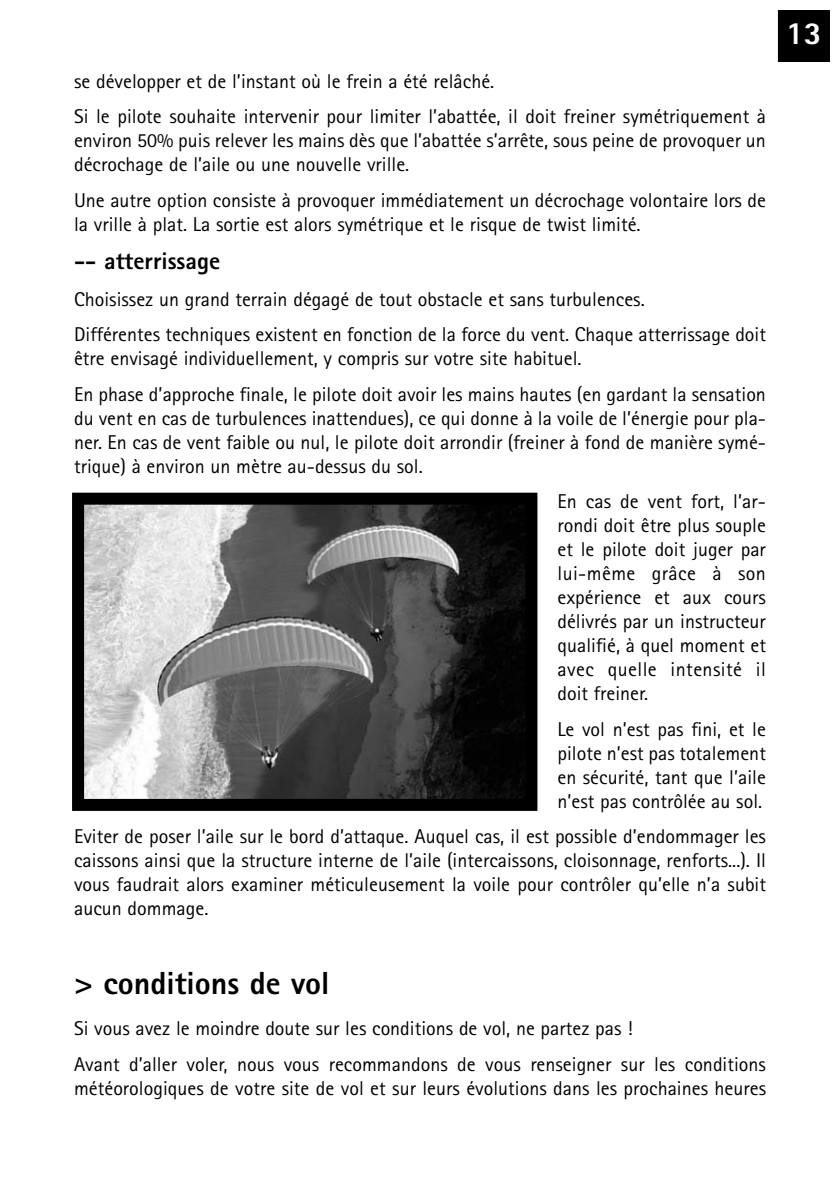
<style>
.page{position:relative;width:840px;height:1191px;background:#fff}
.page>*{position:absolute;margin:0;border:0;box-sizing:border-box;transform-origin:0 0}
.t1{font:800 32px "Rotis Sans Serif";color:#000}
.t2{font:800 32px "Rotis Sans Serif";color:#fff}
.t3{font:800 24px "Rotis Sans Serif";color:#000}
.t4{font:20px/24px "Rotis Sans Serif";color:#000}
</style>
<div class="page">
<div style="left:777px;top:10px;width:52px;height:52px;background:#000"></div>
<img style="left:85px;top:505px;width:439px;height:293px">
<div style="left:72px;top:492px;width:465px;height:319px;border:12px solid #000"></div>
<p class="t4" style="left:74px;top:65px;width:693px;line-height:35.4px">se développer et de l’instant où le frein a été relâché.<br>Si le pilote souhaite intervenir pour limiter l’abattée, il doit freiner symétriquement à</p>
<p class="t4" style="left:74px;top:130px;width:693px">environ 50% puis relever les mains dès que l’abattée s’arrête, sous peine de provoquer un décrochage de l’aile ou une nouvelle vrille.</p>
<p class="t4" style="left:74px;top:190px;width:693px">Une autre option consiste à provoquer immédiatement un décrochage volontaire lors de la vrille à plat. La sortie est alors symétrique et le risque de twist limité.</p>
<p class="t3" style="left:74px;top:252px;width:147px">-- atterrissage</p>
<p class="t4" style="left:74px;top:283px;width:693px;line-height:35.4px">Choisissez un grand terrain dégagé de tout obstacle et sans turbulences.<br>Différentes techniques existent en fonction de la force du vent. Chaque atterrissage doit</p>
<p class="t4" style="left:74px;top:343px;width:693px;line-height:35.4px">être envisagé individuellement, y compris sur votre site habituel.<br>En phase d’approche finale, le pilote doit avoir les mains hautes (en gardant la sensation</p>
<p class="t4" style="left:74px;top:408px;width:693px;text-align:justify">du vent en cas de turbulences inattendues), ce qui donne à la voile de l’énergie pour pla&shy;ner. En cas de vent faible ou nul, le pilote doit arrondir (freiner à fond de manière symé&shy;trique) à environ un mètre au-dessus du sol.</p>
<p class="t4" style="left:557px;top:491px;width:210px;text-align:justify">En cas de vent fort, l’ar&shy;rondi doit être plus souple et le pilote doit juger par lui-même grâce à son expérience et aux cours délivrés par un instructeur qualifié, à quel moment et avec quelle intensité il doit freiner.</p>
<p class="t4" style="left:557px;top:719px;width:210px;text-align:justify">Le vol n’est pas fini, et le pilote n’est pas totalement en sécurité, tant que l’aile n’est pas contrôlée au sol.</p>
<p class="t4" style="left:74px;top:826px;width:693px;text-align:justify">Eviter de poser l’aile sur le bord d’attaque. Auquel cas, il est possible d’endommager les caissons ainsi que la structure interne de l’aile (intercaissons, cloisonnage, renforts...). Il vous faudrait alors examiner méticuleusement la voile pour contrôler qu’elle n’a subit aucun dommage.</p>
<h1 class="t1" style="left:74px;top:972px;width:257px">&gt; conditions de vol</h1>
<p class="t4" style="left:74px;top:1013px;width:693px;line-height:35.4px">Si vous avez le moindre doute sur les conditions de vol, ne partez pas !<br>Avant d’aller voler, nous vous recommandons de vous renseigner sur les conditions</p>
<p class="t4" style="left:74px;top:1078px;width:693px">météorologiques de votre site de vol et sur leurs évolutions dans les prochaines heures</p>
<h1 class="t2" style="left:785px;top:21px;width:37px">13</h1>
</div>
